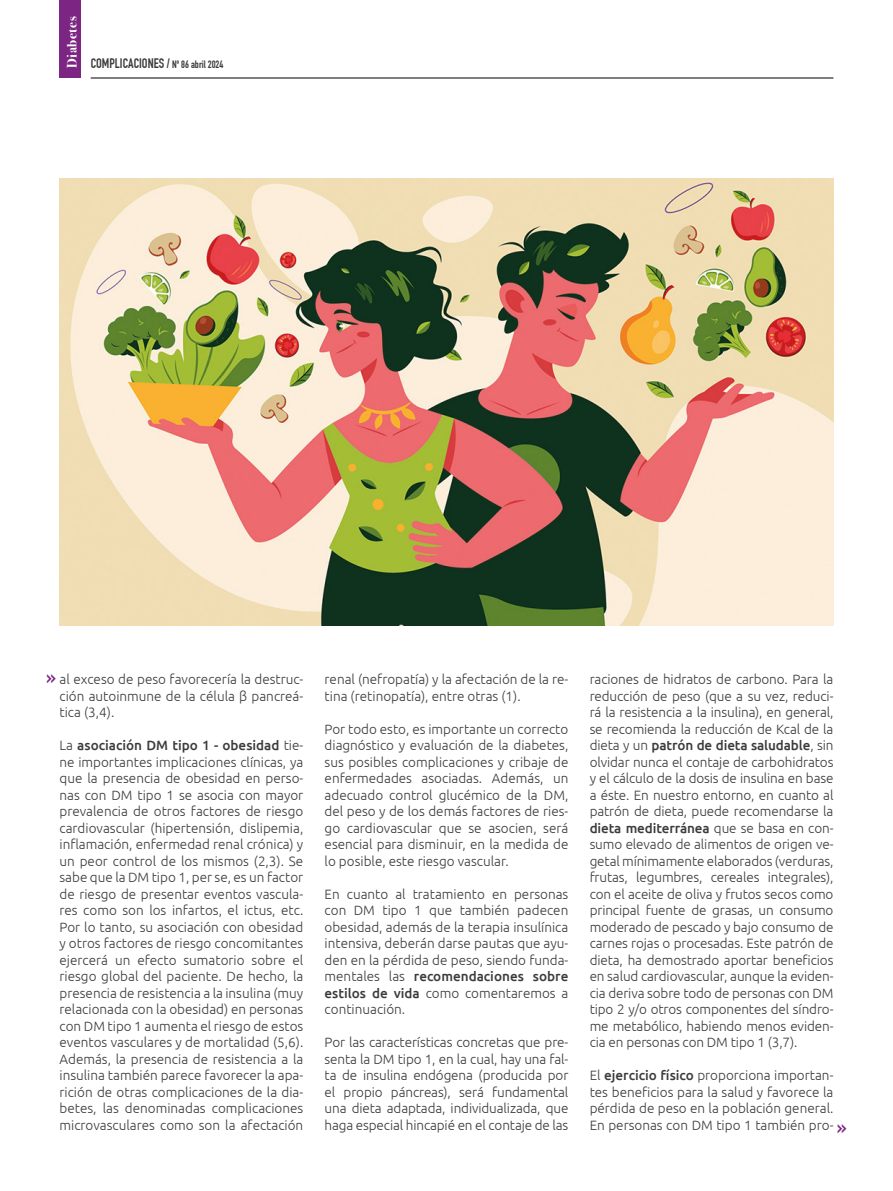
<style>
.page{position:relative;width:893px;height:1191px;background:#fff}
.page>*{position:absolute;margin:0;border:0;box-sizing:border-box;transform-origin:0 0}
.t1{font:22.5px "DIN Engschrift Std";color:#7c2582}
.t2{font:300 13.5px/16.5px "Ubuntu";color:#3c3c3b;text-align:justify}
.t3{font:13.5px "DIN Engschrift Std";color:#3c3c3b}
.t4{font:700 13.5px "Bodoni Svty Two ITCTT";letter-spacing:.04em;color:#fff}
.s1{font-size:10.5px}
.s2{font-weight:500}
</style>
<div class="page">
<hr style="left:91px;top:78px;width:742px;height:1px;background:#000">
<div style="left:60px;top:0;width:21px;height:78px;background:#7c2582"></div>
<img style="left:60px;top:179px;width:773px;height:446px">
<p class="t4" style="left:61px;top:68px;width:53px;rotate:-90deg">Diabetes</p>
<p class="t3" style="left:91px;top:55px;width:134px">COMPLICACIONES / <span class="s1">Nº 86 abril 2024</span></p>
<p class="t2" style="left:60px;top:671px;width:245px">al exceso de peso favorecería la destruc&shy;ción autoinmune de la célula β pancreá&shy;tica (3,4).</p>
<p class="t2" style="left:60px;top:737px;width:245px">La <span class="s2">asociación DM tipo 1 - obesidad</span> tie&shy;ne importantes implicaciones clínicas, ya que la presencia de obesidad en perso&shy;nas con DM tipo 1 se asocia con mayor prevalencia de otros factores de riesgo cardiovascular (hipertensión, dislipemia, inflamación, enfermedad renal crónica) y un peor control de los mismos (2,3). Se sabe que la DM tipo 1, per se, es un factor de riesgo de presentar eventos vascula&shy;res como son los infartos, el ictus, etc.<br>Por lo tanto, su asociación con obesidad y otros factores de riesgo concomitantes ejercerá un efecto sumatorio sobre el riesgo global del paciente. De hecho, la presencia de resistencia a la insulina (muy relacionada con la obesidad) en personas con DM tipo 1 aumenta el riesgo de estos eventos vasculares y de mortalidad (5,6).<br>Además, la presencia de resistencia a la insulina también parece favorecer la apa&shy;rición de otras complicaciones de la dia&shy;betes, las denominadas complicaciones microvasculares como son la afectación</p>
<h1 class="t1" style="left:46px;top:663px;width:11px">»</h1>
<p class="t2" style="left:325px;top:671px;width:245px">renal (nefropatía) y la afectación de la re&shy;tina (retinopatía), entre otras (1).</p>
<p class="t2" style="left:325px;top:720px;width:245px">Por todo esto, es importante un correcto diagnóstico y evaluación de la diabetes, sus posibles complicaciones y cribaje de enfermedades asociadas. Además, un adecuado control glucémico de la DM, del peso y de los demás factores de ries&shy;go cardiovascular que se asocien, será esencial para disminuir, en la medida de lo posible, este riesgo vascular.</p>
<p class="t2" style="left:325px;top:885px;width:245px">En cuanto al tratamiento en personas con DM tipo 1 que también padecen obesidad, además de la terapia insulínica intensiva, deberán darse pautas que ayu&shy;den en la pérdida de peso, siendo funda&shy;mentales las <span class="s2">recomendaciones sobre estilos de vida</span> como comentaremos a continuación.</p>
<p class="t2" style="left:325px;top:1033px;width:245px">Por las características concretas que pre&shy;senta la DM tipo 1, en la cual, hay una fal&shy;ta de insulina endógena (producida por el propio páncreas), será fundamental una dieta adaptada, individualizada, que haga especial hincapié en el contaje de las</p>
<p class="t2" style="left:590px;top:670px;width:245px">raciones de hidratos de carbono. Para la reducción de peso (que a su vez, reduci&shy;rá la resistencia a la insulina), en general, se recomienda la reducción de Kcal de la dieta y un <span class="s2">patrón de dieta saludable</span>, sin olvidar nunca el contaje de carbohidratos y el cálculo de la dosis de insulina en base a éste. En nuestro entorno, en cuanto al patrón de dieta, puede recomendarse la <span class="s2">dieta mediterránea</span> que se basa en con&shy;sumo elevado de alimentos de origen ve&shy;getal mínimamente elaborados (verduras, frutas, legumbres, cereales integrales), con el aceite de oliva y frutos secos como principal fuente de grasas, un consumo moderado de pescado y bajo consumo de carnes rojas o procesadas. Este patrón de dieta, ha demostrado aportar beneficios en salud cardiovascular, aunque la eviden&shy;cia deriva sobre todo de personas con DM tipo 2 y/o otros componentes del síndro&shy;me metabólico, habiendo menos eviden&shy;cia en personas con DM tipo 1 (3,7).</p>
<p class="t2" style="left:590px;top:1066px;width:245px">El <span class="s2">ejercicio físico</span> proporciona importan&shy;tes beneficios para la salud y favorece la pérdida de peso en la población general.<br>En personas con DM tipo 1 también pro-</p>
<h1 class="t1" style="left:837px;top:1114px;width:11px">»</h1>
</div>
